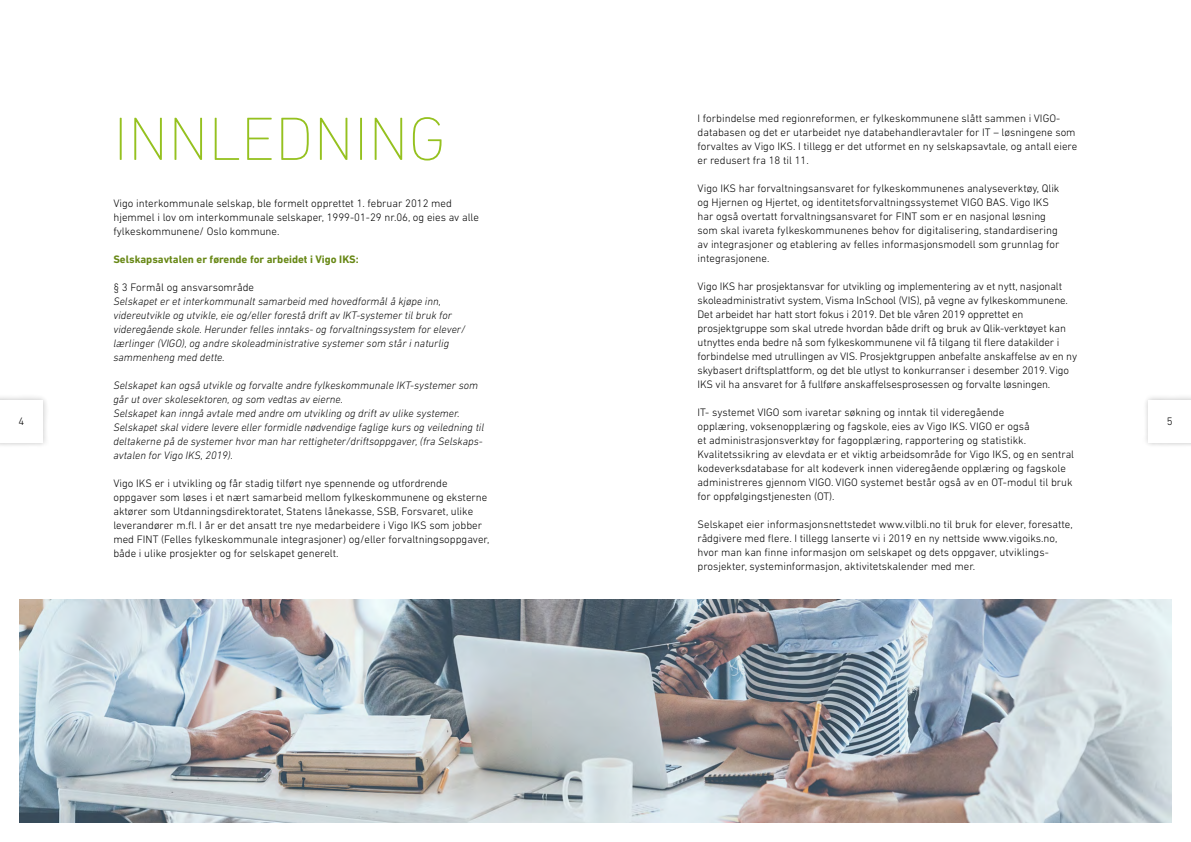
<style>
.page{position:relative;width:1191px;height:842px;background:#fff}
.page>*{position:absolute;margin:0;border:0;box-sizing:border-box;transform-origin:0 0}
.t1{font:200 62px "DIN Next LT Pro";color:#95c11f}
.t2{font:300 11px/14px "DIN Next LT Pro";color:#000}
.t3{font:italic 300 11px/14px "DIN Next LT Pro";color:#000}
.t4{font:700 11px "DIN Next LT Pro";color:#688816}
</style>
<div class="page">
<img style="left:20px;top:600px;width:1151px;height:222px">
<div style="left:0;top:394px;width:49px;height:55px;background:#000;opacity:.25"></div>
<div style="left:0;top:400px;width:43px;height:42px;background:#fff"></div>
<div style="left:1142px;top:394px;width:49px;height:55px;background:#000;opacity:.25"></div>
<div style="left:1148px;top:400px;width:43px;height:42px;background:#fff"></div>
<p class="t2" style="left:697px;top:111px;width:381px">I forbindelse med regionreformen, er fylkeskommunene slått sammen i VIGO&shy;databasen og det er utarbeidet nye databehandleravtaler for IT – løsningene som forvaltes av Vigo IKS. I tillegg er det utformet en ny selskapsavtale, og antall eiere er redusert fra 18 til 11.</p>
<p class="t2" style="left:697px;top:181px;width:363px">Vigo IKS har forvaltningsansvaret for fylkeskommunenes analyseverktøy, Qlik og Hjernen og Hjertet, og identitetsforvaltningssystemet VIGO BAS. Vigo IKS har også overtatt forvaltningsansvaret for FINT som er en nasjonal løsning som skal ivareta fylkeskommunenes behov for digitalisering, standardisering av integrasjoner og etablering av felles informasjonsmodell som grunnlag for integrasjonene.</p>
<p class="t2" style="left:697px;top:279px;width:381px">Vigo IKS har prosjektansvar for utvikling og implementering av et nytt, nasjonalt skoleadministrativt system, Visma InSchool (VIS), på vegne av fylkeskommunene.<br>Det arbeidet har hatt stort fokus i 2019. Det ble våren 2019 opprettet en prosjektgruppe som skal utrede hvordan både drift og bruk av Qlik-verktøyet kan utnyttes enda bedre nå som fylkeskommunene vil få tilgang til flere datakilder i forbindelse med utrullingen av VIS. Prosjektgruppen anbefalte anskaffelse av en ny skybasert driftsplattform, og det ble utlyst to konkurranser i desember 2019. Vigo IKS vil ha ansvaret for å fullføre anskaffelsesprosessen og forvalte løsningen.</p>
<p class="t2" style="left:697px;top:405px;width:378px">IT- systemet VIGO som ivaretar søkning og inntak til videregående<br>opplæring, voksenopplæring og fagskole, eies av Vigo IKS. VIGO er også<br>et administrasjonsverktøy for fagopplæring, rapportering og statistikk.<br>Kvalitetssikring av elevdata er et viktig arbeidsområde for Vigo IKS, og en sentral kodeverksdatabase for alt kodeverk innen videregående opplæring og fagskole administreres gjennom VIGO. VIGO systemet består også av en OT-modul til bruk for oppfølgingstjenesten (OT).</p>
<p class="t2" style="left:697px;top:517px;width:377px">Selskapet eier informasjonsnettstedet www.vilbli.no til bruk for elever, foresatte, rådgivere med flere. I tillegg lanserte vi i 2019 en ny nettside www.vigoiks.no, hvor man kan finne informasjon om selskapet og dets oppgaver, utviklings&shy;prosjekter, systeminformasjon, aktivitetskalender med mer.</p>
<h1 class="t1" style="left:113px;top:103px;width:334px">INNLEDNING</h1>
<p class="t2" style="left:113px;top:196px;width:367px">Vigo interkommunale selskap, ble formelt opprettet 1. februar 2012 med hjemmel i lov om interkommunale selskaper, 1999-01-29 nr.06, og eies av alle fylkeskommunene/ Oslo kommune.</p>
<p class="t4" style="left:113px;top:253px;width:247px">Selskapsavtalen er førende for arbeidet i Vigo IKS:</p>
<p class="t2" style="left:113px;top:280px;width:142px">§ 3 Formål og ansvarsområde</p>
<p class="t3" style="left:113px;top:294px;width:353px">Selskapet er et interkommunalt samarbeid med hovedformål å kjøpe inn, videreutvikle og utvikle, eie og/eller forestå drift av IKT-systemer til bruk for videregående skole. Herunder felles inntaks- og forvaltningssystem for elever/ lærlinger (VIGO), og andre skoleadministrative systemer som står i naturlig sammenheng med dette.</p>
<p class="t3" style="left:113px;top:378px;width:372px">Selskapet kan også utvikle og forvalte andre fylkeskommunale IKT-systemer som går ut over skolesektoren, og som vedtas av eierne.<br>Selskapet kan inngå avtale med andre om utvikling og drift av ulike systemer.<br>Selskapet skal videre levere eller formidle nødvendige faglige kurs og veiledning til deltakerne på de systemer hvor man har rettigheter/driftsoppgaver, (fra Selskaps&shy;avtalen for Vigo IKS, 2019).</p>
<p class="t2" style="left:113px;top:476px;width:377px">Vigo IKS er i utvikling og får stadig tilført nye spennende og utfordrende oppgaver som løses i et nært samarbeid mellom fylkeskommunene og eksterne aktører som Utdanningsdirektoratet, Statens lånekasse, SSB, Forsvaret, ulike leverandører m.fl. I år er det ansatt tre nye medarbeidere i Vigo IKS som jobber med FINT (Felles fylkeskommunale integrasjoner) og/eller forvaltningsoppgaver, både i ulike prosjekter og for selskapet generelt.</p>
<p class="t2" style="left:18px;top:414px;width:7px">4</p>
<p class="t2" style="left:1166px;top:414px;width:7px">5</p>
</div>
